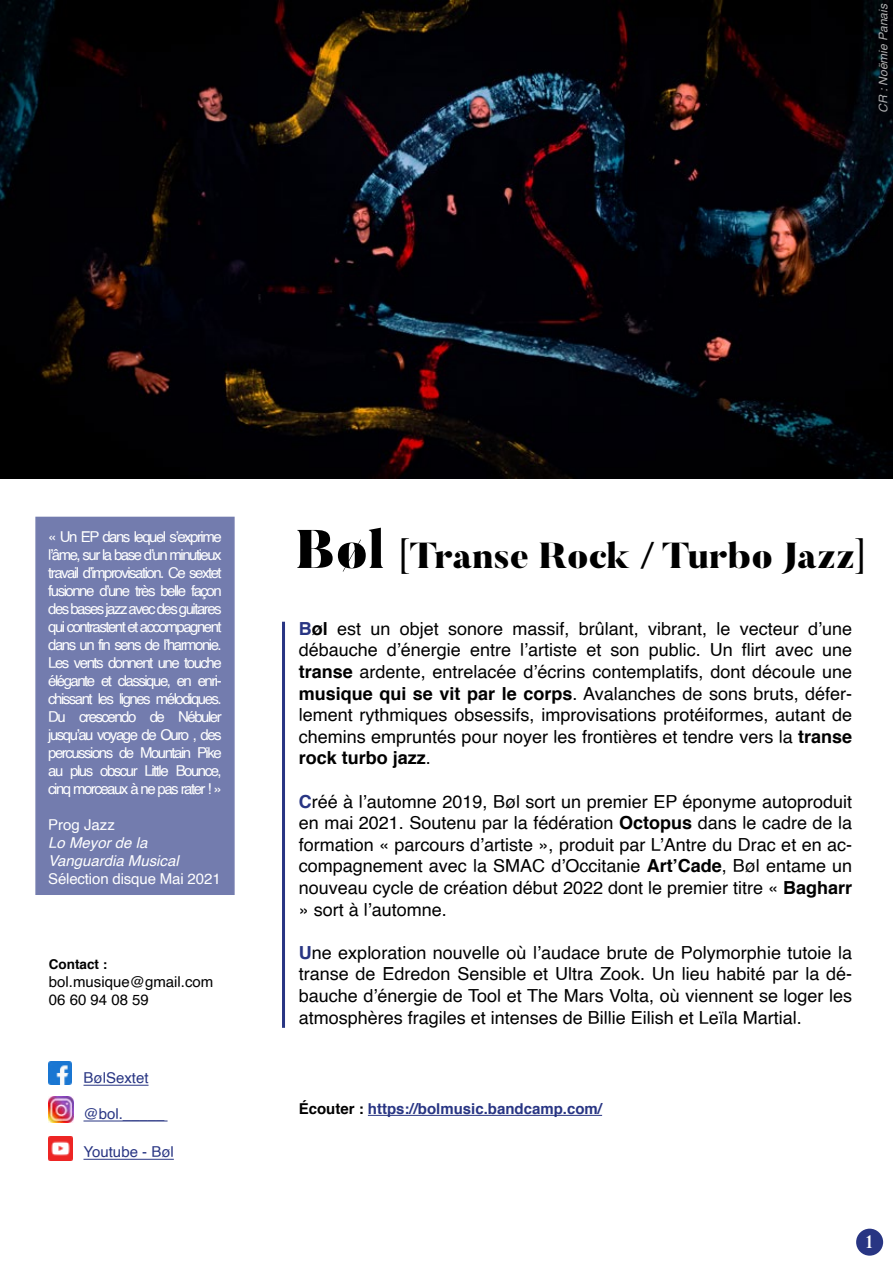
<style>
.page{position:relative;width:893px;height:1263px;background:#fff}
.page>*{position:absolute;margin:0;border:0;box-sizing:border-box;transform-origin:0 0}
.t1{font:900 36px "Butler";color:#000}
.t2{font:18px/21.6px "Helvetica";color:#000;text-align:justify}
.t3{font:700 18px "Butler Stencil";color:#fff}
.t4{font:15px/18px "Helvetica";letter-spacing:-.1em;color:#fff;text-align:justify}
.t5{font:700 15px "Helvetica";color:#283583}
.t6{font:15px/18px "Helvetica";color:#000}
.t7{font:15px "Helvetica";color:#283583}
.t8{font:italic 15px/18px "Helvetica";color:#fff}
.t9{font:15px "Helvetica";letter-spacing:-.01em;color:#fff}
.t10{font:15px "Helvetica";color:#fff}
.t11{font:700 13.5px "Helvetica";color:#000}
.t12{font:italic 12px "Helvetica";color:#fff}
.s1{font-size:54px}
.s2{font-weight:400;font-size:40.5px}
.s3{font-weight:400}
.s4{font-weight:700;color:#283583}
.s5{font-weight:700}
.s6{color:#000}
</style>
<div class="page">
<div style="left:35px;top:517px;width:200px;height:378px;background:#737cae"></div>
<hr style="left:368px;top:1115px;width:234px;height:1px;background:#283583">
<img style="left:49px;top:1061px;width:23px;height:23px">
<img style="left:48px;top:1097px;width:26px;height:25px">
<hr style="left:84px;top:1085px;width:65px;height:1px;background:#283583">
<hr style="left:84px;top:1120px;width:84px;height:1px;background:#283583">
<hr style="left:282px;top:622px;width:3px;height:406px;background:#283583">
<div style="left:856px;top:1229px;width:27px;height:27px;background:#283583;border-radius:50%"></div>
<img style="left:49px;top:1137px;width:23px;height:23px">
<hr style="left:84px;top:1159px;width:90px;height:1px;background:#283583">
<img style="left:0;top:0;width:893px;height:479px">
<p class="t12" style="left:874px;top:113px;width:111px;rotate:-90deg">CR : Noëmie Panais</p>
<p class="t4" style="left:48px;top:528px;width:175px">« Un EP dans lequel s’exprime l’âme, sur la base d’un minutieux travail d’improvisation. Ce sextet fusionne d’une très belle façon des bases jazz avec des guitares qui contrastent et accompagnent dans un fin sens de l’harmonie.<br>Les vents donnent une touche élégante et classique, en enri&shy;chissant les lignes mélodiques.<br>Du crescendo de Nébuler jusqu’au voyage de Ouro , des percussions de Mountain Pike au plus obscur Little Bounce, cinq morceaux à ne pas rater ! »</p>
<p class="t10" style="left:48px;top:813px;width:68px">Prog Jazz</p>
<p class="t8" style="left:48px;top:834px;width:132px">Lo Meyor de la<br>Vanguardia Musical</p>
<p class="t9" style="left:48px;top:867px;width:174px">Sélection disque Mai 2021</p>
<p class="t11" style="left:49px;top:953px;width:60px">Contact :</p>
<p class="t6" style="left:49px;top:973px;width:166px">bol.musique@gmail.com<br>06 60 94 08 59</p>
<p class="t7" style="left:84px;top:1066px;width:67px">BølSextet</p>
<p class="t7" style="left:84px;top:1102px;width:83px">@bol._____</p>
<p class="t7" style="left:84px;top:1140px;width:92px">Youtube - Bøl</p>
<h1 class="t1" style="left:295px;top:533px;width:574px"><span class="s1">Bøl</span> <span class="s2">[</span>Transe Rock <span class="s3">/</span> Turbo Jazz<span class="s2">]</span></h1>
<p class="t2" style="left:299px;top:618px;width:555px"><span class="s4">B</span><span class="s5">øl</span> est un objet sonore massif, brûlant, vibrant, le vecteur d’une débauche d’énergie entre l’artiste et son public. Un flirt avec une <span class="s5">transe</span> ardente, entrelacée d’écrins contemplatifs, dont découle une <span class="s5">musique qui se vit par le corps</span>. Avalanches de sons bruts, défer&shy;lement rythmiques obsessifs, improvisations protéiformes, autant de chemins empruntés pour noyer les frontières et tendre vers la <span class="s5">transe rock turbo jazz</span>.</p>
<p class="t2" style="left:299px;top:791px;width:555px"><span class="s4">C</span>réé à l’automne 2019, Bøl sort un premier EP éponyme autoproduit en mai 2021. Soutenu par la fédération <span class="s5">Octopus</span> dans le cadre de la formation « parcours d’artiste », produit par L’Antre du Drac et en ac&shy;compagnement avec la SMAC d’Occitanie <span class="s5">Art’Cade</span>, Bøl entame un nouveau cycle de création début 2022 dont le premier titre « <span class="s5">Bagharr </span>» sort à l’automne.</p>
<p class="t2" style="left:299px;top:942px;width:555px"><span class="s4">U</span>ne exploration nouvelle où l’audace brute de Polymorphie tutoie la transe de Edredon Sensible et Ultra Zook. Un lieu habité par la dé&shy;bauche d’énergie de Tool et The Mars Volta, où viennent se loger les atmosphères fragiles et intenses de Billie Eilish et Leïla Martial.</p>
<p class="t5" style="left:299px;top:1096px;width:305px"><span class="s6">Écouter :</span> https://bolmusic.bandcamp.com/</p>
<p class="t3" style="left:865px;top:1230px;width:9px">1</p>
</div>
